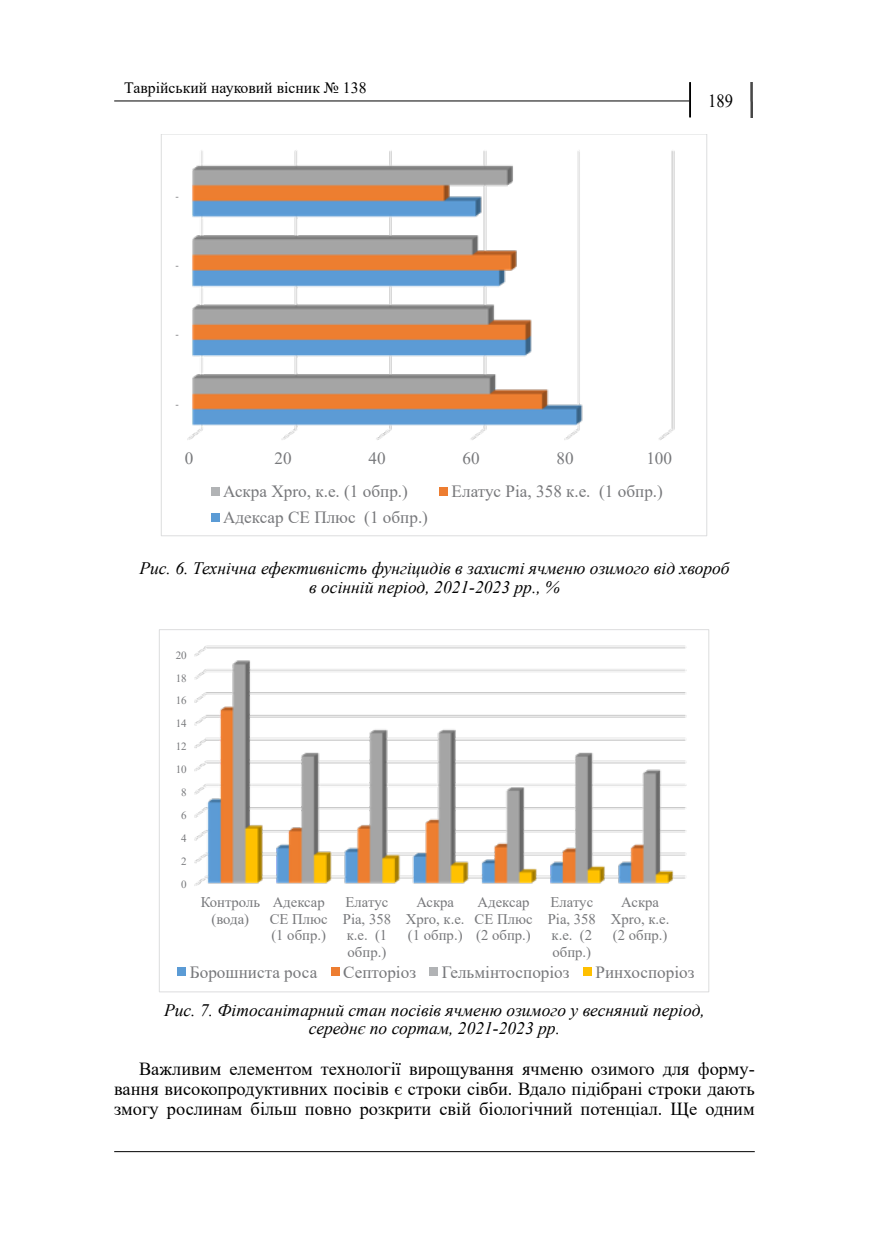
<style>
.page{position:relative;width:869px;height:1241px;background:#fff}
.page>*{position:absolute;margin:0;border:0;box-sizing:border-box;transform-origin:0 0}
.t1{font:18.38px/20.3px "Times New Roman";color:#000;text-align:justify}
.t2{font:18.38px "Times New Roman";color:#000;scale:.9 1}
.t3{font:italic 17.5px/18.4px "Times New Roman";color:#000;text-align:center}
.t4{font:17.15px "Times New Roman";color:#77787b}
.t5{font:15.75px "Times New Roman";color:#000}
.t6{font:14.7px/17px "Times New Roman";color:#77787b;text-align:center}
.t7{font:11.03px "Times New Roman";color:#77787b}
.t8{font:11.03px "Calibri";color:#77787b}
</style>
<div class="page">
<hr style="left:114px;top:1150px;width:640px;height:1px;background:#000">
<hr style="left:114px;top:100px;width:574px;height:1px;background:#000">
<hr style="left:688px;top:82px;width:2px;height:35px;background:#000">
<img style="left:750px;top:82px;width:3px;height:35px">
<img style="left:187px;top:150px;width:488px;height:290px">
<div style="left:211px;top:486px;width:8px;height:9px;background:#b1b3b5"></div>
<div style="left:439px;top:486px;width:8px;height:9px;background:#ed7d31"></div>
<div style="left:211px;top:513px;width:8px;height:8px;background:#5b9bd5"></div>
<img style="left:194px;top:645px;width:493px;height:241px">
<div style="left:177px;top:967px;width:9px;height:8px;background:#5b9bd5"></div>
<div style="left:330px;top:967px;width:9px;height:8px;background:#ed7d31"></div>
<div style="left:429px;top:967px;width:9px;height:8px;background:#b1b3b5"></div>
<div style="left:582px;top:967px;width:9px;height:8px;background:#ffc000"></div>
<p class="t5" style="left:124px;top:77px;width:244px">Таврійський науковий вісник № 138</p>
<p class="t8" style="left:175px;top:188px;width:5px">-</p>
<p class="t8" style="left:175px;top:257px;width:5px">-</p>
<p class="t8" style="left:175px;top:327px;width:5px">-</p>
<p class="t8" style="left:175px;top:396px;width:5px">-</p>
<p class="t4" style="left:185px;top:446px;width:10px">0</p>
<p class="t4" style="left:274px;top:446px;width:19px">20</p>
<p class="t4" style="left:368px;top:446px;width:19px">40</p>
<p class="t4" style="left:462px;top:446px;width:19px">60</p>
<p class="t4" style="left:556px;top:446px;width:19px">80</p>
<p class="t4" style="left:646px;top:446px;width:27px">100</p>
<p class="t2" style="left:707px;top:88px;width:29px">189</p>
<p class="t4" style="left:223px;top:479px;width:186px">Аскра Xpro, к.е. (1 обпр.)</p>
<p class="t4" style="left:451px;top:479px;width:213px">Елатус Ріа, 358 к.е. (1 обпр.)</p>
<p class="t4" style="left:223px;top:505px;width:206px">Адексар СЕ Плюс (1 обпр.)</p>
<p class="t3" style="left:139px;top:559px;width:591px">Рис. 6. Технічна ефективність фунгіцидів в захисті ячменю озимого від хвороб в осінній період, 2021-2023 рр., %</p>
<p class="t7" style="left:176px;top:647px;width:13px">20</p>
<p class="t7" style="left:176px;top:670px;width:13px">18</p>
<p class="t7" style="left:176px;top:693px;width:13px">16</p>
<p class="t7" style="left:176px;top:715px;width:13px">14</p>
<p class="t7" style="left:176px;top:738px;width:13px">12</p>
<p class="t7" style="left:176px;top:761px;width:13px">10</p>
<p class="t7" style="left:181px;top:784px;width:7px">8</p>
<p class="t7" style="left:181px;top:807px;width:7px">6</p>
<p class="t7" style="left:181px;top:830px;width:7px">4</p>
<p class="t7" style="left:181px;top:853px;width:7px">2</p>
<p class="t7" style="left:181px;top:876px;width:7px">0</p>
<p class="t6" style="left:201px;top:892px;width:61px">Контроль (вода)</p>
<p class="t6" style="left:269px;top:892px;width:59px;text-align:left">Адексар<br>СЕ Плюс (1 обпр.)</p>
<p class="t6" style="left:343px;top:892px;width:50px">Елатус<br>Ріа, 358 к.е. (1 обпр.)</p>
<p class="t6" style="left:406px;top:892px;width:60px">Аскра<br>Xpro, к.е. (1 обпр.)</p>
<p class="t6" style="left:474px;top:892px;width:59px;text-align:left">Адексар<br>СЕ Плюс (2 обпр.)</p>
<p class="t6" style="left:547px;top:892px;width:50px">Елатус<br>Ріа, 358 к.е. (2 обпр.)</p>
<p class="t6" style="left:610px;top:892px;width:60px">Аскра<br>Xpro, к.е. (2 обпр.)</p>
<p class="t4" style="left:190px;top:959px;width:129px">Борошниста роса</p>
<p class="t4" style="left:343px;top:959px;width:74px">Септоріоз</p>
<p class="t4" style="left:441px;top:959px;width:129px">Гельмінтоспоріоз</p>
<p class="t4" style="left:595px;top:959px;width:100px">Ринхоспоріоз</p>
<p class="t3" style="left:164px;top:1000px;width:542px">Рис. 7. Фітосанітарний стан посівів ячменю озимого у весняний період, середнє по сортам, 2021-2023 рр.</p>
<p class="t1" style="left:114px;top:1057px;width:641px;text-indent:25px">Важливим елементом технології вирощування ячменю озимого для форму&shy;вання високопродуктивних посівів є строки сівби. Вдало підібрані строки дають змогу рослинам більш повно розкрити свій біологічний потенціал. Ще одним</p>
</div>
